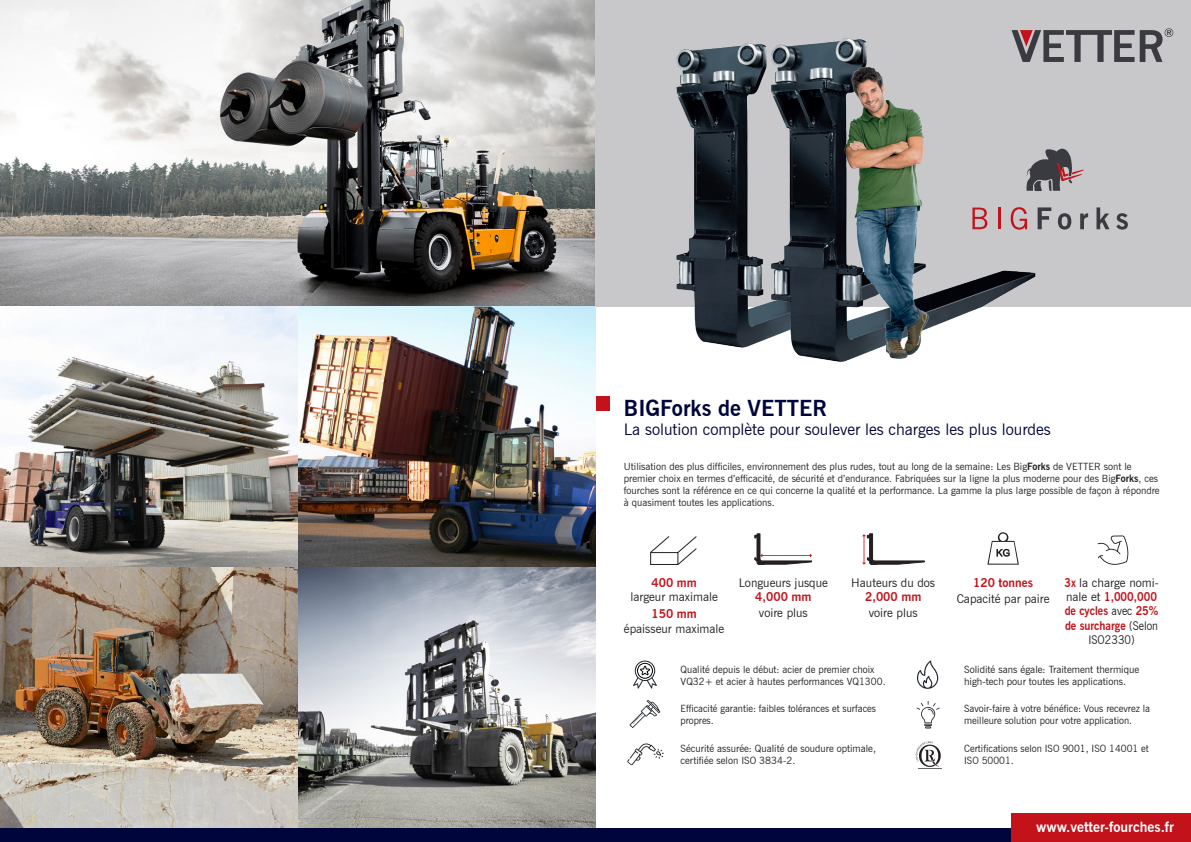
<style>
.page{position:relative;width:1191px;height:842px;background:#fff}
.page>*{position:absolute;margin:0;border:0;box-sizing:border-box;transform-origin:0 0}
.Einf__Abs{font:700 22px "News Gothic BT";color:#00063b}
.Einf__Abs-2{font:16px "News Gothic BT";color:#00063b}
.t1{font:700 14px "News Gothic BT";color:#fff}
.t2{font:12px/14.4px "News Gothic BT";color:#231f20;text-align:center}
.t3{font:700 12px "News Gothic BT";color:#c4121a}
.Einf__Abs-3{font:10px/12px "News Gothic BT";color:#231f20}
.Fließtext{font:10px/12px "News Gothic BT";color:#231f20}
.Fließtext-2{font:10px/12px "News Gothic BT";color:#231f20;scale:.96 1}
.s1{font-weight:700}
.s2{font-weight:700;color:#c4121a}
</style>
<div class="page">
<div style="left:0;top:828px;width:1191px;height:14px;background:#00063b"></div>
<div style="left:1011px;top:814px;width:180px;height:28px;background:#c4121a"></div>
<img style="left:0;top:0;width:595px;height:828px">
<div style="left:595px;top:0;width:596px;height:306px;background:#c8c7c9"></div>
<svg style="left:1040px;top:28px;width:133px;height:34px"></svg>
<img style="left:650px;top:45px;width:93px;height:303px">
<img style="left:743px;top:30px;width:297px;height:332px">
<img style="left:839px;top:64px;width:93px;height:297px">
<div style="left:595px;top:397px;width:14px;height:14px;background:#c4121a"></div>
<img style="left:298px;top:306px;width:297px;height:261px">
<img style="left:0;top:306px;width:298px;height:261px">
<svg style="left:298px;top:567px;width:297px;height:261px;background:#9fa1a4"></svg>
<svg style="left:915px;top:741px;width:25px;height:26px"></svg>
<svg style="left:916px;top:701px;width:23px;height:27px"></svg>
<svg style="left:627px;top:743px;width:37px;height:22px"></svg>
<svg style="left:917px;top:660px;width:21px;height:29px"></svg>
<svg style="left:629px;top:700px;width:31px;height:28px"></svg>
<svg style="left:633px;top:660px;width:24px;height:29px"></svg>
<svg style="left:987px;top:532px;width:32px;height:33px"></svg>
<svg style="left:1097px;top:535px;width:31px;height:30px"></svg>
<svg style="left:754px;top:534px;width:58px;height:31px"></svg>
<div style="left:650px;top:552px;width:28px;height:13px;border:1px solid #231f20"></div>
<svg style="left:650px;top:536px;width:20px;height:17px"></svg>
<svg style="left:677px;top:536px;width:20px;height:29px"></svg>
<svg style="left:862px;top:534px;width:62px;height:31px"></svg>
<svg style="left:1026px;top:149px;width:57px;height:42px"></svg>
<svg style="left:972px;top:208px;width:15px;height:21px"></svg>
<hr style="left:997px;top:208px;width:3px;height:21px;background:#c4121a">
<svg style="left:1010px;top:207px;width:17px;height:23px"></svg>
<svg style="left:1037px;top:207px;width:14px;height:22px"></svg>
<svg style="left:1058px;top:213px;width:13px;height:17px"></svg>
<svg style="left:1080px;top:213px;width:8px;height:16px"></svg>
<svg style="left:1096px;top:207px;width:13px;height:22px"></svg>
<svg style="left:1116px;top:213px;width:11px;height:17px"></svg>
<p class="Einf__Abs" style="left:624px;top:394px;width:205px">BIGForks de VETTER</p>
<p class="Einf__Abs-2" style="left:624px;top:419px;width:428px">La solution complète pour soulever les charges les plus lourdes</p>
<p class="Einf__Abs-3" style="left:624px;top:460px;width:537px">Utilisation des plus difficiles, environnement des plus rudes, tout au long de la semaine: Les Big<span class="s1">Forks</span> de VETTER sont le premier choix en termes d’efficacité, de sécurité et d’endurance. Fabriquées sur la ligne la plus moderne pour des Big<span class="s1">Forks</span>, ces fourches sont la référence en ce qui concerne la qualité et la performance. La gamme la plus large possible de façon à répondre à quasiment toutes les applications.</p>
<p class="t3" style="left:651px;top:575px;width:47px">400 mm</p>
<p class="t2" style="left:630px;top:589px;width:89px">largeur maximale</p>
<p class="t3" style="left:651px;top:607px;width:47px">150 mm</p>
<p class="t2" style="left:624px;top:621px;width:102px">épaisseur maximale</p>
<p class="t2" style="left:738px;top:575px;width:91px">Longueurs jusque</p>
<p class="t3" style="left:755px;top:589px;width:58px">4,000 mm</p>
<p class="t2" style="left:759px;top:606px;width:50px">voire plus</p>
<p class="t2" style="left:851px;top:575px;width:85px">Hauteurs du dos<br><span class="s2">2,000 mm</span></p>
<p class="t2" style="left:868px;top:606px;width:50px">voire plus</p>
<p class="Fließtext" style="left:680px;top:663px;width:206px">Qualité depuis le début: acier de premier choix<br>VQ32+ et acier à hautes performances VQ1300.</p>
<p class="Fließtext-2" style="left:680px;top:703px;width:205px">Efficacité garantie: faibles tolérances et surfaces propres.</p>
<p class="Fließtext" style="left:680px;top:742px;width:197px">Sécurité assurée: Qualité de soudure optimale, certifiée selon ISO 3834-2.</p>
<p class="t3" style="left:973px;top:575px;width:61px">120 tonnes</p>
<p class="t2" style="left:956px;top:591px;width:94px">Capacité par paire</p>
<p class="t2" style="left:1064px;top:575px;width:96px"><span class="s2">3x</span> la charge nomi&shy;nale et <span class="s2">1,000,000 de cycles</span> avec <span class="s2">25% de surcharge</span> (Selon<br>ISO2330)</p>
<p class="Fließtext" style="left:964px;top:663px;width:177px">Solidité sans égale: Traitement thermique high-tech pour toutes les applications.</p>
<p class="Fließtext" style="left:964px;top:703px;width:187px">Savoir-faire à votre bénéfice: Vous recevrez la meilleure solution pour votre application.</p>
<p class="Fließtext" style="left:964px;top:742px;width:186px">Certifications selon ISO 9001, ISO 14001 et<br>ISO 50001.</p>
<h3 class="t1" style="left:1036px;top:818px;width:139px">www.vetter-fourches.fr</h3>
</div>
